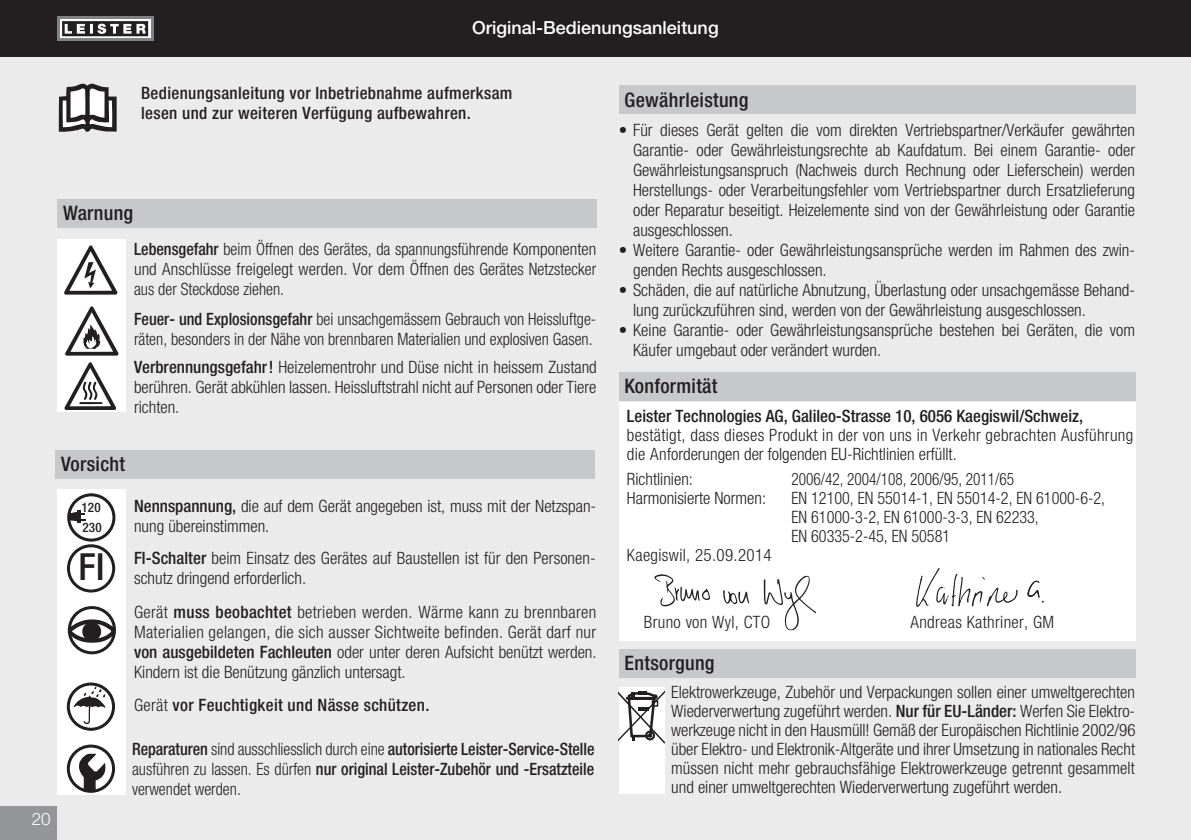
<style>
.page{position:relative;width:1191px;height:840px;background:#fff}
.page>*{position:absolute;margin:0;border:0;box-sizing:border-box;transform-origin:0 0}
.t1{font:500 condensed 37.4px "Helvetica Neue LTW1 G";color:#231f20}
.t2{font:500 condensed 20px "Helvetica Neue LTW1 G";letter-spacing:.015em;color:#231f20}
.t3{font:500 18px "Helvetica Neue LTW1 G";color:#fff}
.t4{font:300 condensed 17px/20px "Helvetica Neue LTW1 G";color:#231f20}
.t5{font:300 condensed 17px/20px "Helvetica Neue LTW1 G";color:#231f20;scale:.95 1}
.t6{font:300 condensed 17px/19px "Helvetica Neue LTW1 G";letter-spacing:.02em;color:#231f20}
.t7{font:500 condensed 17px/20px "Helvetica Neue LTW1 G";letter-spacing:.02em;color:#231f20;text-align:justify;scale:.95 1}
.t8{font:500 condensed 17px/20.4px "Helvetica Neue LTW1 G";letter-spacing:.02em;color:#231f20}
.t9{font:500 condensed 17px "Helvetica Neue LTW1 G";color:#231f20}
.t10{font:300 condensed 17px "Helvetica Neue LTW1 G";color:#231f20;scale:.9 1}
.t11{font:300 17px "Helvetica Neue LTW1 G";color:#fff}
.t12{font:500 condensed 13px/20.2px "Helvetica Neue LTW1 G";letter-spacing:.015em;color:#231f20}
.s1{font-weight:500}
.s2{font-weight:300}
</style>
<div class="page">
<hr style="left:1190px;top:57px;width:1px;height:782px;background:#ebebec">
<div style="left:0;top:58px;width:1191px;height:781px;background:#ebebec"></div>
<div style="left:0;top:0;width:1191px;height:57px;background:#231f20"></div>
<div style="left:57px;top:16px;width:96px;height:25px;background:#808285"></div>
<svg style="left:60px;top:19px;width:90px;height:19px"></svg>
<svg style="left:62px;top:21px;width:86px;height:15px"></svg>
<div style="left:0;top:805px;width:57px;height:34px;background:#939598"></div>
<div style="left:57px;top:489px;width:69px;height:305px;background:#fff"></div>
<hr style="left:77px;top:510px;width:4px;height:13px;background:#231f20">
<svg style="left:71px;top:511px;width:14px;height:10px"></svg>
<div style="left:67px;top:493px;width:48px;height:48px;border:3px solid #231f20;border-radius:50%"></div>
<div style="left:67px;top:544px;width:48px;height:48px;border:3px solid #231f20;border-radius:50%"></div>
<svg style="left:69px;top:607px;width:45px;height:45px"></svg>
<svg style="left:69px;top:619px;width:45px;height:23px"></svg>
<div style="left:82px;top:621px;width:19px;height:19px;background:#231f20;border-radius:50%"></div>
<div style="left:68px;top:605px;width:48px;height:49px;border:3px solid #231f20;border-radius:50%"></div>
<svg style="left:68px;top:683px;width:46px;height:45px"></svg>
<svg style="left:74px;top:686px;width:31px;height:37px"></svg>
<div style="left:67px;top:682px;width:48px;height:48px;border:3px solid #231f20;border-radius:50%"></div>
<div style="left:619px;top:402px;width:516px;height:238px;background:#fff"></div>
<svg style="left:1027px;top:580px;width:16px;height:22px"></svg>
<svg style="left:916px;top:568px;width:101px;height:38px"></svg>
<svg style="left:654px;top:574px;width:56px;height:32px"></svg>
<svg style="left:764px;top:575px;width:52px;height:56px"></svg>
<svg style="left:723px;top:590px;width:26px;height:14px"></svg>
<div style="left:57px;top:238px;width:69px;height:173px;background:#fff"></div>
<svg style="left:64px;top:245px;width:53px;height:49px"></svg>
<svg style="left:65px;top:306px;width:53px;height:49px"></svg>
<div style="left:61px;top:359px;width:59px;height:53px;background:#fff"></div>
<svg style="left:64px;top:362px;width:52px;height:48px"></svg>
<hr style="left:79px;top:401px;width:23px;height:3px;background:#231f20">
<div style="left:57px;top:199px;width:540px;height:28px;background:#c7c8ca"></div>
<div style="left:619px;top:85px;width:516px;height:29px;background:#c7c8ca"></div>
<div style="left:619px;top:687px;width:45px;height:106px;background:#fff"></div>
<svg style="left:619px;top:691px;width:45px;height:52px"></svg>
<div style="left:619px;top:648px;width:516px;height:29px;background:#c7c8ca"></div>
<svg style="left:68px;top:745px;width:46px;height:45px"></svg>
<svg style="left:79px;top:753px;width:27px;height:37px"></svg>
<div style="left:67px;top:744px;width:48px;height:48px;border:3px solid #231f20;border-radius:50%"></div>
<svg style="left:59px;top:83px;width:58px;height:49px;background:#959393"></svg>
<div style="left:56px;top:449px;width:539px;height:29px;background:#c7c8ca"></div>
<div style="left:619px;top:372px;width:516px;height:28px;background:#c7c8ca"></div>
<p class="t3" style="left:433px;top:21px;width:325px">Translation of the Original User Manual</p>
<p class="t3" style="left:472px;top:21px;width:248px">Original-Bedienungsanleitung</p>
<p class="t8" style="left:141px;top:84px;width:373px">Bedienungsanleitung vor Inbetriebnahme aufmerksam lesen und zur weiteren Verfügung aufbewahren.</p>
<p class="t2" style="left:63px;top:206px;width:72px">Warnung</p>
<p class="t5" style="left:134px;top:240px;width:488px;text-align:justify"><span class="s1">Lebensgefahr</span> beim Öffnen des Gerätes, da spannungsführende Komponenten und Anschlüsse freigelegt werden. Vor dem Öffnen des Gerätes Netzstecker aus der Steckdose ziehen.</p>
<p class="t5" style="left:134px;top:310px;width:488px"><span class="s1">Feuer- und Explosionsgefahr</span> bei unsachgemässem Ge brauch von Heissluftge&shy;räten, besonders in der Nähe von brennbaren Materialien und explosiven Gasen.</p>
<p class="t4" style="left:134px;top:359px;width:464px;text-align:justify"><span class="s1">Verbrennungsgefahr!</span> Heizelementrohr und Düse nicht in heissem Zustand berühren. Gerät abkühlen lassen. Heissluftstrahl nicht auf Personen oder Tiere richten.</p>
<p class="t2" style="left:61px;top:456px;width:65px">Vorsicht</p>
<p class="t12" style="left:81px;top:498px;width:22px">120<br>230</p>
<h1 class="t1" style="left:78px;top:553px;width:28px">FI</h1>
<p class="t4" style="left:134px;top:497px;width:464px"><span class="s1">Nennspannung,</span> die auf dem Gerät angegeben ist, muss mit der Netzspan&shy;nung übereinstimmen.</p>
<p class="t4" style="left:134px;top:549px;width:463px"><span class="s1">FI-Schalter</span> beim Einsatz des Gerätes auf Baustellen ist für den Personen&shy;schutz dringend erforderlich.</p>
<p class="t4" style="left:134px;top:603px;width:464px;text-align:justify">Gerät <span class="s1">muss beobachtet</span> betrieben werden. Wärme kann zu brennbaren Materialien gelangen, die sich ausser Sichtweite befinden. Gerät darf nur <span class="s1">von ausgebildeten Fachleuten</span> oder unter deren Aufsicht benützt werden.<br>Kindern ist die Benützung gänzlich untersagt.</p>
<p class="t8" style="left:134px;top:696px;width:297px"><span class="s2">Gerät</span> vor Feuchtigkeit und Nässe schützen.</p>
<p class="t11" style="left:32px;top:812px;width:20px">20</p>
<p class="t7" style="left:132px;top:740px;width:488px">Reparaturen <span class="s2">sind ausschliesslich durch eine</span> autorisierte Leister-Service-Stelle <span class="s2">ausführen zu lassen. Es dürfen</span> nur original Leister-Zubehör und -Ersatz teile <span class="s2">verwendet werden.</span></p>
<p class="t2" style="left:624px;top:92px;width:125px">Gewährleistung</p>
<p class="t4" style="left:633px;top:122px;width:503px;text-align:justify;text-indent:-14px">• Für dieses Gerät gelten die vom direkten Vertriebspartner/Verkäufer gewährten Garantie- oder Gewährleistungsrechte ab Kaufdatum. Bei einem Garantie- oder Gewährleistungsanspruch (Nachweis durch Rechnung oder Lieferschein) werden Herstellungs- oder Verarbeitungsfehler vom Vertriebspartner durch Ersatzlieferung oder Reparatur beseitigt. Heizelemente sind von der Gewährleistung oder Garantie ausgeschlossen.</p>
<p class="t4" style="left:633px;top:242px;width:503px;text-indent:-14px">• Weitere Garantie- oder Gewährleistungsansprüche werden im Rahmen des zwin&shy;genden Rechts ausgeschlossen.</p>
<p class="t4" style="left:633px;top:282px;width:503px;text-indent:-14px">• Schäden, die auf natürliche Abnutzung, Überlastung oder unsachgemässe Behand&shy;lung zurückzuführen sind, werden von der Gewährleistung ausgeschlossen.</p>
<p class="t4" style="left:633px;top:322px;width:503px;text-indent:-14px">• Keine Garantie- oder Gewährleistungsansprüche bestehen bei Geräten, die vom<br>Käufer umgebaut oder verändert wurden.</p>
<p class="t2" style="left:624px;top:379px;width:94px">Konformität</p>
<p class="t9" style="left:627px;top:410px;width:458px">Leister Technologies AG, Galileo-Strasse 10, 6056 Kaegiswil/Schweiz,</p>
<p class="t6" style="left:627px;top:427px;width:508px">bestätigt, dass dieses Produkt in der von uns in Verkehr gebrachten Ausführung die Anforderungen der folgenden EU-Richtlinien erfüllt.</p>
<p class="t4" style="left:627px;top:471px;width:67px">Richtlinien:</p>
<p class="t10" style="left:791px;top:472px;width:249px">2006/42, 2004/108, 2006/95, 2011/65</p>
<p class="t4" style="left:627px;top:490px;width:141px">Harmonisierte Normen:</p>
<p class="t5" style="left:791px;top:490px;width:332px;line-height:19px">EN 12100, EN 55014-1, EN 55014-2, EN 61000-6-2,<br>EN 61000-3-2, EN 61000-3-3, EN 62233,<br>EN 60335-2-45, EN 50581</p>
<p class="t6" style="left:627px;top:547px;width:146px">Kaegiswil, 25.09.2014</p>
<p class="t6" style="left:644px;top:613px;width:128px">Bruno von Wyl, CTO</p>
<p class="t6" style="left:910px;top:613px;width:145px">Andreas Kathriner, GM</p>
<p class="t2" style="left:624px;top:655px;width:91px">Entsorgung</p>
<p class="t4" style="left:671px;top:684px;width:466px;line-height:19px;text-align:justify">Elektrowerkzeuge, Zubehör und Verpackungen sollen einer umweltgerechten Wiederverwertung zugeführt werden. <span class="s1">Nur für EU-Länder:</span> Werfen Sie Elektro&shy;werkzeuge nicht in den Hausmüll! Gemäß der Europäischen Richtlinie 2002/96 über Elektro- und Elektronik-Altgeräte und ihrer Um setzung in nationales Recht müssen nicht mehr gebrauchsfähige Elektrowerkzeuge getrennt gesammelt und einer umweltgerechten Wiederverwertung zugeführt werden.</p>
</div>
